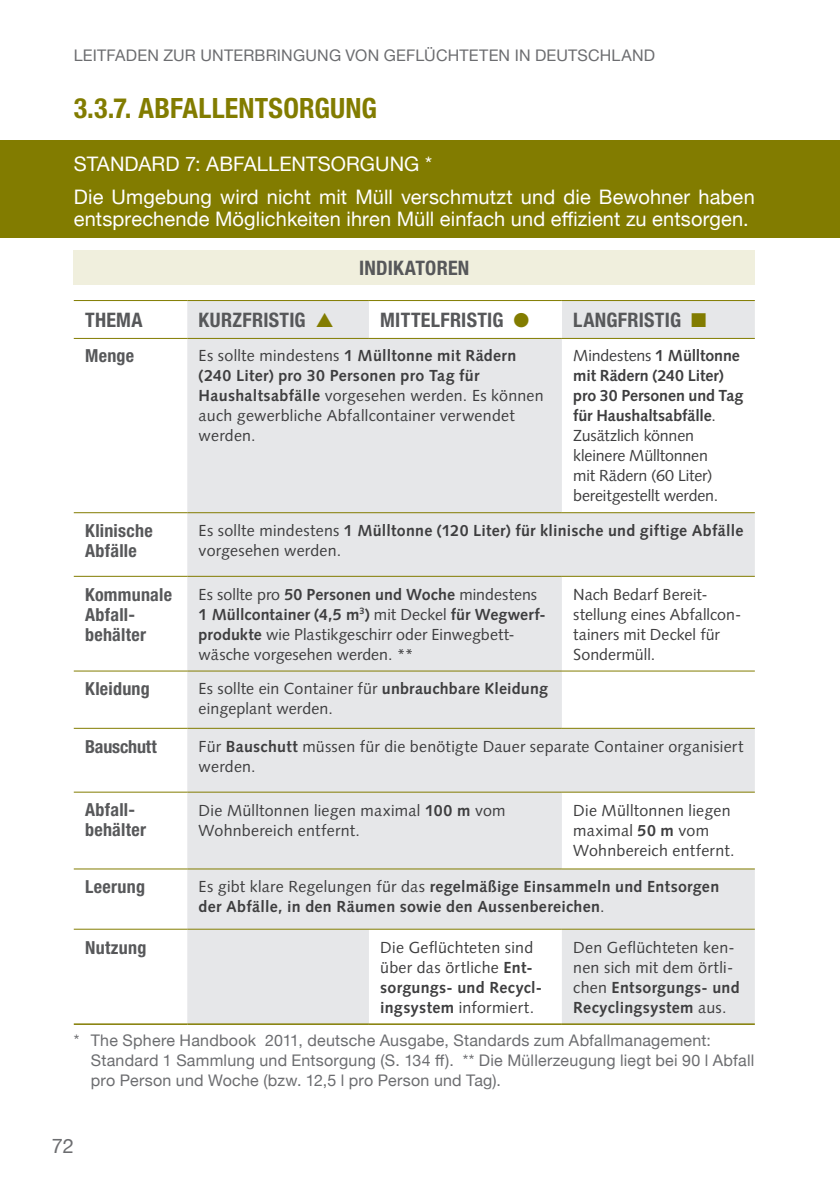
<style>
.page{position:relative;width:840px;height:1191px;background:#fff}
.page>*{position:absolute;margin:0;border:0;box-sizing:border-box;transform-origin:0 0}
.t1{font:700 condensed 28px "Helvetica Neue LT Std";letter-spacing:.005em;color:#827c00}
.t2{font:20px/33.4px "Helvetica Neue";letter-spacing:.005em;color:#fff}
.t3{font:700 condensed 20px "Helvetica Neue LT Std";letter-spacing:.01em;color:#57585a}
.t4{font:20px "Helvetica Neue";color:#6c6d70}
.t5{font:700 condensed 18px/20px "Helvetica Neue LT Std";letter-spacing:.015em;color:#57585a}
.t6{font:16px/20px "Syntax LT Std";letter-spacing:.01em;color:#3e3e3f}
.t7{font:16px/20px "Helvetica Neue";letter-spacing:.015em;color:#6c6d70}
.t8{font:700 16px/20px "Syntax LT Std";letter-spacing:.015em;color:#3e3e3f}
.t9{font:16px/20px "Syntax LT Std";letter-spacing:-.01em;color:#3e3e3f}
.s1{color:#827c00}
.s2{font-weight:700}
.s3{font-weight:400}
</style>
<div class="page">
<div style="left:74px;top:250px;width:680px;height:35px;background:#f0efdd"></div>
<div style="left:0;top:140px;width:839px;height:97px;background:#827c00"></div>
<svg style="left:187px;top:930px;width:567px;height:93px;fill:#e6e7e9"></svg>
<hr style="left:74px;top:1023px;width:113px;height:2px;background:#827c00">
<hr style="left:187px;top:1023px;width:182px;height:2px;background:#827c00">
<hr style="left:369px;top:1023px;width:192px;height:2px;background:#827c00">
<hr style="left:561px;top:1023px;width:193px;height:2px;background:#827c00">
<svg style="left:187px;top:339px;width:567px;height:590px;fill:#e6e7e9"></svg>
<hr style="left:74px;top:512px;width:113px;height:1px;background:#827c00">
<hr style="left:187px;top:512px;width:374px;height:1px;background:#827c00">
<hr style="left:561px;top:512px;width:193px;height:1px;background:#827c00">
<hr style="left:74px;top:576px;width:113px;height:1px;background:#827c00">
<hr style="left:187px;top:576px;width:374px;height:1px;background:#827c00">
<hr style="left:561px;top:576px;width:193px;height:1px;background:#827c00">
<hr style="left:74px;top:670px;width:113px;height:1px;background:#827c00">
<hr style="left:187px;top:670px;width:374px;height:1px;background:#827c00">
<hr style="left:561px;top:670px;width:193px;height:1px;background:#827c00">
<hr style="left:74px;top:728px;width:113px;height:1px;background:#827c00">
<hr style="left:187px;top:728px;width:374px;height:1px;background:#827c00">
<hr style="left:561px;top:728px;width:193px;height:1px;background:#827c00">
<hr style="left:74px;top:792px;width:113px;height:1px;background:#827c00">
<hr style="left:187px;top:792px;width:374px;height:1px;background:#827c00">
<hr style="left:561px;top:792px;width:193px;height:1px;background:#827c00">
<hr style="left:74px;top:868px;width:113px;height:1px;background:#827c00">
<hr style="left:187px;top:868px;width:374px;height:1px;background:#827c00">
<hr style="left:561px;top:868px;width:193px;height:1px;background:#827c00">
<hr style="left:74px;top:929px;width:113px;height:1px;background:#827c00">
<hr style="left:187px;top:929px;width:374px;height:1px;background:#827c00">
<hr style="left:561px;top:929px;width:193px;height:1px;background:#827c00">
<div style="left:187px;top:301px;width:567px;height:37px;background:#e6e7e9"></div>
<div style="left:369px;top:300px;width:192px;height:38px;background:#fff"></div>
<hr style="left:74px;top:300px;width:113px;height:1px;background:#827c00">
<hr style="left:187px;top:300px;width:182px;height:1px;background:#827c00">
<hr style="left:369px;top:300px;width:192px;height:1px;background:#827c00">
<hr style="left:561px;top:300px;width:193px;height:1px;background:#827c00">
<hr style="left:74px;top:338px;width:113px;height:1px;background:#827c00">
<hr style="left:187px;top:338px;width:182px;height:1px;background:#827c00">
<hr style="left:369px;top:338px;width:192px;height:1px;background:#827c00">
<hr style="left:561px;top:338px;width:193px;height:1px;background:#827c00">
<p class="t7" style="left:74px;top:44px;width:173px">Leitfaden zur Unterbri</p>
<p class="t7" style="left:281px;top:44px;width:373px">ngung von Geflüchteten i n Deutschland</p>
<h1 class="t1" style="left:74px;top:91px;width:115px">3.3.7. Abfall</h1>
<h1 class="t1" style="left:225px;top:91px;width:154px">ent sorgung</h1>
<p class="t2" style="left:74px;top:146px;width:682px;text-indent:111px">7: Abfallentsorg ung *<br>Die Umgebung wird nicht mit Müll verschmutzt und die Bewohner haben</p>
<p class="t2" style="left:74px;top:201px;width:676px">entsprechende Möglichkeiten ihren Müll einfach und effizient zu entsorgen.</p>
<p class="t2" style="left:74px;top:146px;width:85px">Standard</p>
<p class="t3" style="left:359px;top:255px;width:71px">INDIKATORE</p>
<p class="t3" style="left:457px;top:255px;width:13px">N</p>
<p class="t3" style="left:85px;top:308px;width:58px">THema</p>
<p class="t3" style="left:198px;top:308px;width:136px">kurzfristi g <span class="s1">▲</span></p>
<p class="t3" style="left:380px;top:308px;width:151px">mitt elfristi g <span class="s1">●</span></p>
<p class="t3" style="left:573px;top:308px;width:4px">lan</p>
<p class="t3" style="left:606px;top:308px;width:101px">gfristi g <span class="s1">■</span></p>
<p class="t5" style="left:85px;top:345px;width:51px">Menge</p>
<p class="t6" style="left:198px;top:346px;width:346px">Es sollte mindestens <span class="s2">1 Mülltonne mit Rädern (240 Liter) pro 30 Personen pro Tag für Haushaltsabfälle</span> vorgesehen werden. Es können auch gewerbliche Abfallcontainer verwendet werden.</p>
<p class="t9" style="left:573px;top:346px;width:172px">Mindestens <span class="s2">1 Mülltonne mit Rädern (240 Liter) pro 30 Personen und Tag für Haushaltsabfälle</span>.<br>Zusätzlich können kleinere Mülltonnen<br>mit Rädern (60 Liter) bereitgestellt werden.</p>
<p class="t5" style="left:85px;top:520px;width:69px">Klinische<br>Abfälle</p>
<p class="t8" style="left:198px;top:520px;width:546px"><span class="s3">Es sollte mindestens</span> 1 Mülltonne (120 Liter) für klinische und giftige Abfälle <span class="s3">vorgesehen werden.</span></p>
<p class="t5" style="left:85px;top:584px;width:88px">Kommunale<br>Abfall&shy;behälter</p>
<p class="t6" style="left:198px;top:584px;width:348px">Es sollte pro <span class="s2">50 Personen und Woche</span> mindestens <span class="s2">1 Müllcontainer (4,5 m</span><sup>3</sup><span class="s2">)</span> mit Deckel <span class="s2">für Wegwerf&shy;produkte</span> wie Plastikgeschirr oder Einwegbett&shy;wäsche vorgesehen werden. **</p>
<p class="t6" style="left:573px;top:584px;width:167px">Nach Bedarf Bereit&shy;stellung eines Abfallcon&shy;tainers mit Deckel für<br>Sondermüll.</p>
<p class="t5" style="left:85px;top:678px;width:66px">Kleidung</p>
<p class="t6" style="left:198px;top:679px;width:350px">Es sollte ein Container für <span class="s2">unbrauchbare Kleidung </span>eingeplant werden.</p>
<p class="t5" style="left:85px;top:736px;width:73px">Bauschutt</p>
<p class="t6" style="left:198px;top:736px;width:546px">Für <span class="s2">Bauschutt</span> müssen für die benötigte Dauer separate Container organisiert werden.</p>
<p class="t5" style="left:85px;top:799px;width:62px">Abfall&shy;behälter</p>
<p class="t6" style="left:198px;top:800px;width:308px">Die Mülltonnen liegen maximal <span class="s2">100 m</span> vom<br>Wohnbereich entfernt.</p>
<p class="t6" style="left:573px;top:800px;width:163px">Die Mülltonnen liegen maximal <span class="s2">50 m</span> vom<br>Wohnbereich entfernt.</p>
<p class="t5" style="left:85px;top:876px;width:61px">Leerung</p>
<p class="t8" style="left:198px;top:877px;width:522px"><span class="s3">Es gibt klare Regelungen für das</span> regelmäßige Einsammeln und Entsorgen der Abfälle, in den Räumen sowie den Aussenbereichen<span class="s3">.</span></p>
<p class="t5" style="left:85px;top:937px;width:63px">Nutzung</p>
<p class="t6" style="left:380px;top:937px;width:163px">Die Geflüchteten sind über das örtliche <span class="s2">Ent&shy;sorgungs- und Recycl&shy;ingsystem</span> informiert.</p>
<p class="t6" style="left:573px;top:937px;width:168px">Den Geflüchteten ken&shy;nen sich mit dem örtli&shy;chen <span class="s2">Entsorgungs- und<br>Recyclingsystem</span> aus.</p>
<p class="t7" style="left:91px;top:1029px;width:664px;text-indent:-17px">* The Sphere Handbook 2011, deutsche Ausgabe, Standards zum Abfallmanagement:<br>Standard 1 Sammlung und Entsorgung (S. 134 ff). ** Die Müllerzeugung liegt bei 90 l Abfall pro Person und Woche (bzw. 12,5 l pro Person und Tag).</p>
<p class="t4" style="left:52px;top:1128px;width:23px">72</p>
</div>
